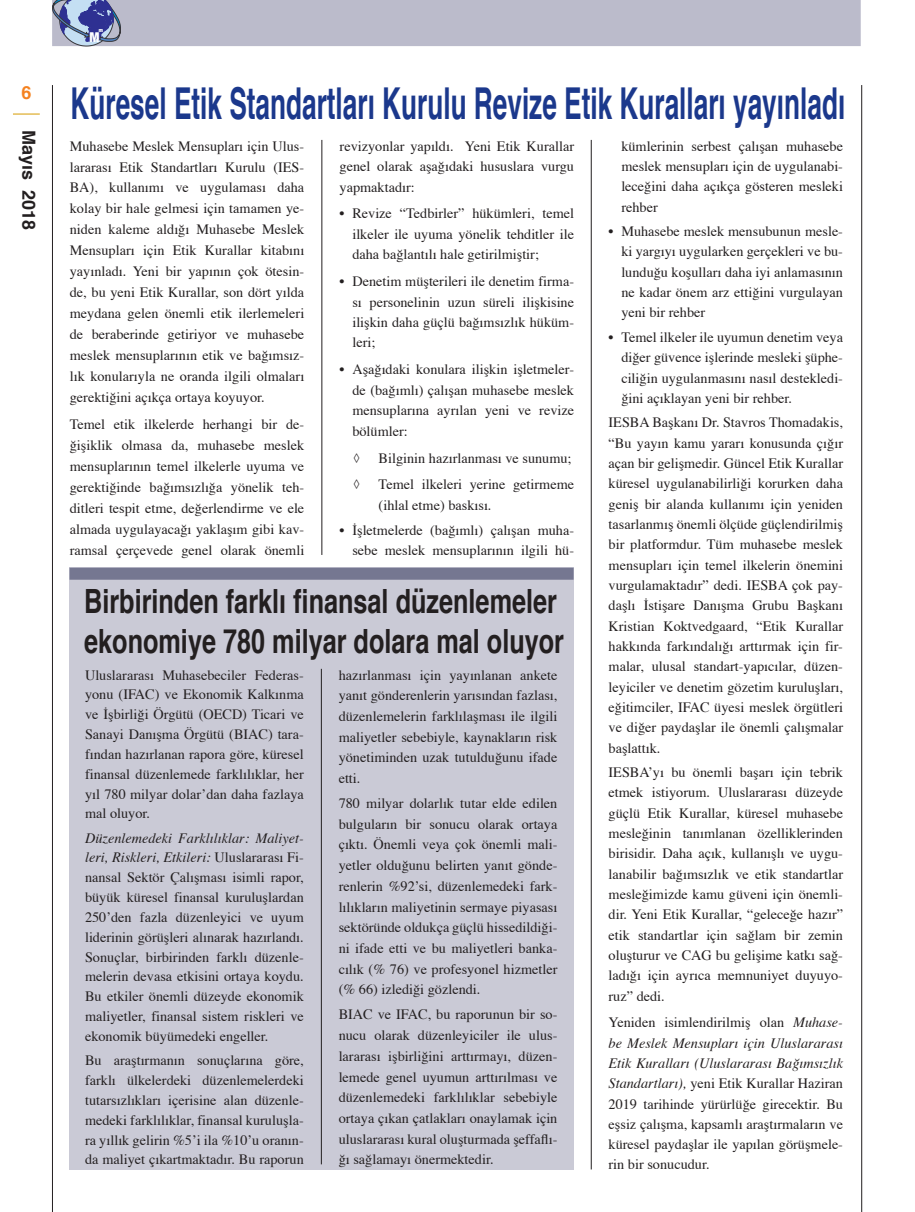
<style>
.page{position:relative;width:915px;height:1212px;background:#fff}
.page>*{position:absolute;margin:0;border:0;box-sizing:border-box;transform-origin:0 0}
.t1{font:700 43.95px "Helvetica";color:#1b388c;scale:.6 1}
.t2{font:700 33.45px "Helvetica";color:#231f20;scale:.75 1}
.t3{font:700 18px "Helvetica";color:#231f20}
.t4{font:700 18px "Helvetica";color:#f58220}
.T_Haber_metin{font:14.25px/20.2px "Times";color:#231f20;text-align:justify}
.t5{font:900 condensed 13.65px "Helvetica Neue";color:#fff}
.t6{font:900 condensed 5.4px "Helvetica Neue";color:#fff}
.s1{font-style:italic}
</style>
<div class="page">
<div style="left:52px;top:0;width:808px;height:46px;background:#bbbbcb"></div>
<hr style="left:52px;top:85px;width:1px;height:1127px;background:#231f20">
<hr style="left:861px;top:85px;width:1px;height:1127px;background:#231f20">
<hr style="left:13px;top:113px;width:27px;height:2px;background:#e4bd55">
<svg style="left:53px;top:0;width:67px;height:46px"></svg>
<hr style="left:321px;top:140px;width:1px;height:415px;background:#231f20">
<hr style="left:590px;top:140px;width:1px;height:1029px;background:#231f20">
<div style="left:69px;top:567px;width:504px;height:602px;background:#cacad6"></div>
<hr style="left:321px;top:669px;width:1px;height:495px;background:#231f20">
<div style="left:69px;top:568px;width:504px;height:12px;background:#757791"></div>
<p class="t4" style="left:21px;top:78px;width:12px">6</p>
<p class="t3" style="left:43px;top:130px;width:102px;rotate:90deg">Mayıs 2018</p>
<p class="t6" style="left:99px;top:26px;width:6px">m</p>
<p class="t5" style="left:89px;top:26px;width:12px">M</p>
<p class="t1" style="left:71px;top:68px;width:1291px">Küresel Etik Standartları Kurulu Revize Etik Kuralları yayınladı</p>
<p class="T_Haber_metin" style="left:70px;top:136px;width:236px;line-height:21px">Muhasebe Meslek Mensupları için Ulus&shy;lararası Etik Standartları Kurulu (IES-BA), kullanımı ve uygulaması daha kolay bir hale gelmesi için tamamen ye&shy;niden kaleme aldığı Muhasebe Meslek Mensupları için Etik Kurallar kitabını yayınladı. Yeni bir yapının çok ötesin&shy;de, bu yeni Etik Kurallar, son dört yılda meydana gelen önemli etik ilerlemeleri de beraberinde getiriyor ve muhasebe meslek mensuplarının etik ve bağımsız&shy;lık konularıyla ne oranda ilgili olmaları gerektiğini açıkça ortaya koyuyor.</p>
<p class="T_Haber_metin" style="left:70px;top:415px;width:236px;line-height:21px">Temel etik ilkelerde herhangi bir de&shy;ğişiklik olmasa da, muhasebe meslek mensuplarının temel ilkelerle uyuma ve gerektiğinde bağımsızlığa yönelik teh&shy;ditleri tespit etme, değerlendirme ve ele almada uygulayacağı yaklaşım gibi kav&shy;ramsal çerçevede genel olarak önemli</p>
<p class="T_Haber_metin" style="left:339px;top:136px;width:236px">revizyonlar yapıldı. Yeni Etik Kurallar genel olarak aşağıdaki hususlara vurgu yapmaktadır:</p>
<p class="T_Haber_metin" style="left:352px;top:204px;width:223px;text-indent:-13px">• Revize “Tedbirler” hükümleri, temel ilkeler ile uyuma yönelik tehditler ile daha bağlantılı hale getirilmiştir;</p>
<p class="T_Haber_metin" style="left:352px;top:272px;width:223px;text-indent:-13px">• Denetim müşterileri ile denetim firma&shy;sı personelinin uzun süreli ilişkisine ilişkin daha güçlü bağımsızlık hüküm&shy;leri;</p>
<p class="T_Haber_metin" style="left:352px;top:360px;width:223px;text-indent:-13px">• Aşağıdaki konulara ilişkin işletmeler&shy;de (bağımlı) çalışan muhasebe meslek mensuplarına ayrılan yeni ve revize bölümler:</p>
<p class="T_Haber_metin" style="left:353px;top:448px;width:9px">◊</p>
<p class="T_Haber_metin" style="left:378px;top:448px;width:194px">Bilginin hazırlanması ve sunumu;</p>
<p class="T_Haber_metin" style="left:353px;top:475px;width:9px">◊</p>
<p class="T_Haber_metin" style="left:378px;top:475px;width:197px">Temel ilkeleri yerine getirmeme (ihlal etme) baskısı.</p>
<p class="T_Haber_metin" style="left:339px;top:520px;width:236px;text-align:right">• İşletmelerde (bağımlı) çalışan muha&shy;sebe meslek mensuplarının ilgili hü-</p>
<p class="T_Haber_metin" style="left:621px;top:137px;width:223px">kümlerinin serbest çalışan muhasebe meslek mensupları için de uygulanabi&shy;leceğini daha açıkça gösteren mesleki rehber</p>
<p class="T_Haber_metin" style="left:621px;top:222px;width:223px;text-indent:-13px">• Muhasebe meslek mensubunun mesle&shy;ki yargıyı uygularken gerçekleri ve bu&shy;lunduğu koşulları daha iyi anlamasının ne kadar önem arz ettiğini vurgulayan yeni bir rehber</p>
<p class="T_Haber_metin" style="left:621px;top:328px;width:223px;text-indent:-13px">• Temel ilkeler ile uyumun denetim veya diğer güvence işlerinde mesleki şüphe&shy;ciliğin uygulanmasını nasıl destekledi&shy;ğini açıklayan yeni bir rehber.</p>
<p class="T_Haber_metin" style="left:608px;top:413px;width:236px">IESBA Başkanı Dr. Stavros Thomadakis, “Bu yayın kamu yararı konusunda çığır açan bir gelişmedir. Güncel Etik Kurallar küresel uygulanabilirliği korurken daha geniş bir alanda kullanımı için yeniden tasarlanmış önemli ölçüde güçlendirilmiş bir platformdur. Tüm muhasebe meslek mensupları için temel ilkelerin önemini vurgulamaktadır” dedi. IESBA çok pay&shy;daşlı İstişare Danışma Grubu Başkanı Kristian Koktvedgaard, “Etik Kurallar hakkında farkındalığı arttırmak için fir&shy;malar, ulusal standart-yapıcılar, düzen&shy;leyiciler ve denetim gözetim kuruluşları, eğitimciler, IFAC üyesi meslek örgütleri ve diğer paydaşlar ile önemli çalışmalar başlattık.</p>
<p class="T_Haber_metin" style="left:608px;top:763px;width:236px">IESBA’yı bu önemli başarı için tebrik etmek istiyorum. Uluslararası düzeyde güçlü Etik Kurallar, küresel muhasebe mesleğinin tanımlanan özelliklerinden birisidir. Daha açık, kullanışlı ve uygu&shy;lanabilir bağımsızlık ve etik standartlar mesleğimizde kamu güveni için önemli&shy;dir. Yeni Etik Kurallar, “geleceğe hazır” etik standartlar için sağlam bir zemin oluşturur ve CAG bu gelişime katkı sağ&shy;ladığı için ayrıca memnuniyet duyuyo&shy;ruz” dedi.</p>
<p class="T_Haber_metin" style="left:608px;top:1013px;width:236px">Yeniden isimlendirilmiş olan <span class="s1">Muhase&shy;be Meslek Mensupları için Uluslararası Etik Kuralları (Uluslararası Bağımsızlık Standartları),</span> yeni Etik Kurallar Haziran 2019 tarihinde yürürlüğe girecektir. Bu eşsiz çalışma, kapsamlı araştırmaların ve küresel paydaşlar ile yapılan görüşmele&shy;rin bir sonucudur.</p>
<p class="t2" style="left:84px;top:574px;width:631px">Birbirinden farklı finansal düzenlemeler</p>
<p class="t2" style="left:84px;top:614px;width:641px">ekonomiye 780 milyar dolara mal oluyor</p>
<p class="T_Haber_metin" style="left:85px;top:666px;width:220px;line-height:19.8px">Uluslararası Muhasebeciler Federas&shy;yonu (IFAC) ve Ekonomik Kalkınma ve İşbirliği Örgütü (OECD) Ticari ve Sanayi Danışma Örgütü (BIAC) tara&shy;fından hazırlanan rapora göre, küresel finansal düzenlemede farklılıklar, her yıl 780 milyar dolar’dan daha fazlaya mal oluyor.</p>
<p class="T_Haber_metin" style="left:85px;top:829px;width:220px;line-height:19.8px"><span class="s1">Düzenlemedeki Farklılıklar: Maliyet&shy;leri, Riskleri, Etkileri:</span> Uluslararası Fi&shy;nansal Sektör Çalışması isimli rapor, büyük küresel finansal kuruluşlardan 250’den fazla düzenleyici ve uyum liderinin görüşleri alınarak hazırlandı.<br>Sonuçlar, birbirinden farklı düzenle&shy;melerin devasa etkisini ortaya koydu.<br>Bu etkiler önemli düzeyde ekonomik maliyetler, finansal sistem riskleri ve ekonomik büyümedeki engeller.</p>
<p class="T_Haber_metin" style="left:85px;top:1051px;width:220px;line-height:19.8px">Bu araştırmanın sonuçlarına göre, farklı ülkelerdeki düzenlemelerdeki tutarsızlıkları içerisine alan düzenle&shy;medeki farklılıklar, finansal kuruluşla&shy;ra yıllık gelirin %5’i ila %10’u oranın&shy;da maliyet çıkartmaktadır. Bu raporun</p>
<p class="T_Haber_metin" style="left:338px;top:665px;width:220px;line-height:20.7px">hazırlanması için yayınlanan ankete yanıt gönderenlerin yarısından fazlası, düzenlemelerin farklılaşması ile ilgili maliyetler sebebiyle, kaynakların risk yönetiminden uzak tutulduğunu ifade etti.</p>
<p class="T_Haber_metin" style="left:338px;top:794px;width:220px;line-height:20.7px">780 milyar dolarlık tutar elde edilen bulguların bir sonucu olarak ortaya çıktı. Önemli veya çok önemli mali&shy;yetler olduğunu belirten yanıt gönde&shy;renlerin %92’si, düzenlemedeki fark&shy;lılıkların maliyetinin sermaye piyasası sektöründe oldukça güçlü hissedildiği&shy;ni ifade etti ve bu maliyetleri banka&shy;cılık (% 76) ve profesyonel hizmetler (% 66) izlediği gözlendi.</p>
<p class="T_Haber_metin" style="left:338px;top:1005px;width:220px;line-height:20.7px">BIAC ve IFAC, bu raporunun bir so&shy;nucu olarak düzenleyiciler ile ulus&shy;lararası işbirliğini arttırmayı, düzen&shy;lemede genel uyumun arttırılması ve düzenlemedeki farklılıklar sebebiyle ortaya çıkan çatlakları onaylamak için uluslararası kural oluşturmada şeffaflı&shy;ğı sağlamayı önermektedir.</p>
</div>
